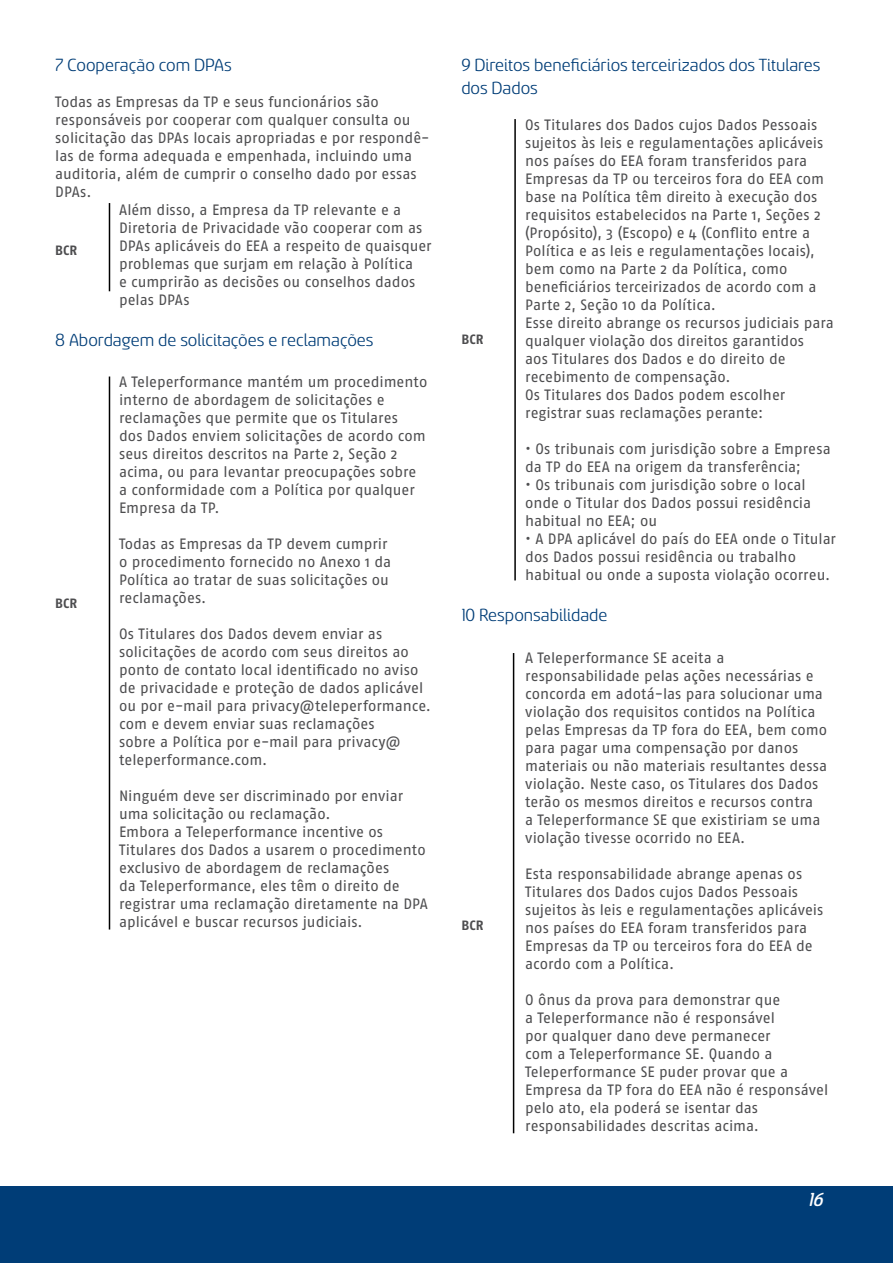
<style>
.page{position:relative;width:893px;height:1263px;background:#fff}
.page>*{position:absolute;margin:0;border:0;box-sizing:border-box;transform-origin:0 0}
.t1{font:21px "Sancoale Softened Medium Ital";color:#fff}
.t2{font:19.5px/23.4px "Sancoale Softened";color:#003d77}
.t3{font:15px/18px "Fago OT";color:#4d4d4f}
.t4{font:700 13.5px "Fago OT";letter-spacing:.005em;color:#4d4d4f}
</style>
<div class="page">
<div style="left:0;top:1186px;width:893px;height:77px;background:#003d77"></div>
<hr style="left:109px;top:203px;width:1px;height:88px;background:#000">
<hr style="left:109px;top:376px;width:1px;height:553px;background:#000">
<hr style="left:514px;top:119px;width:2px;height:461px;background:#000">
<hr style="left:513px;top:653px;width:1px;height:480px;background:#000">
<h2 class="t2" style="left:55px;top:53px;width:178px">7 Cooperação com DPAs</h2>
<p class="t3" style="left:55px;top:92px;width:325px">Todas as Empresas da TP e seus funcionários são</p>
<p class="t3" style="left:55px;top:110px;width:357px">responsáveis por cooperar com qualquer consulta ou</p>
<p class="t3" style="left:55px;top:128px;width:376px">solicitação das DPAs locais apropriadas e por respondê-</p>
<p class="t3" style="left:55px;top:146px;width:358px">las de forma adequada e empenhada, incluindo uma</p>
<p class="t3" style="left:55px;top:164px;width:363px">auditoria, além de cumprir o conselho dado por essas</p>
<p class="t3" style="left:55px;top:182px;width:38px">DPAs.</p>
<p class="t3" style="left:119px;top:200px;width:284px">Além disso, a Empresa da TP relevante e a</p>
<p class="t3" style="left:119px;top:218px;width:305px">Diretoria de Privacidade vão cooperar com as</p>
<p class="t3" style="left:119px;top:236px;width:314px">DPAs aplicáveis do EEA a respeito de quaisquer</p>
<p class="t3" style="left:119px;top:254px;width:296px">problemas que surjam em relação à Política</p>
<p class="t3" style="left:119px;top:272px;width:298px">e cumprirão as decisões ou conselhos dados</p>
<p class="t3" style="left:119px;top:290px;width:72px">pelas DPAs</p>
<h2 class="t2" style="left:55px;top:329px;width:320px">8 Abordagem de solicitações e reclamações</h2>
<p class="t3" style="left:119px;top:373px;width:310px">A Teleperformance mantém um procedimento interno de abordagem de solicitações e reclamações que permite que os Titulares<br>dos Dados enviem solicitações de acordo com seus direitos descritos na Parte 2, Seção 2 acima, ou para levantar preocupações sobre a conformidade com a Política por qualquer Empresa da TP.</p>
<p class="t3" style="left:119px;top:535px;width:274px">Todas as Empresas da TP devem cumprir o procedimento fornecido no Anexo 1 da<br>Política ao tratar de suas solicitações ou reclamações.</p>
<p class="t3" style="left:119px;top:625px;width:313px">Os Titulares dos Dados devem enviar as solicitações de acordo com seus direitos ao ponto de contato local identificado no aviso de privacidade e proteção de dados aplicável ou por e-mail para privacy@teleperformance. com e devem enviar suas reclamações<br>sobre a Política por e-mail para privacy@ teleperformance.com.</p>
<p class="t3" style="left:119px;top:787px;width:310px">Ninguém deve ser discriminado por enviar uma solicitação ou reclamação.<br>Embora a Teleperformance incentive os Titulares dos Dados a usarem o procedimento exclusivo de abordagem de reclamações<br>da Teleperformance, eles têm o direito de registrar uma reclamação diretamente na DPA aplicável e buscar recursos judiciais.</p>
<p class="t4" style="left:55px;top:242px;width:23px">BCR</p>
<p class="t4" style="left:55px;top:596px;width:23px">BCR</p>
<h2 class="t2" style="left:461px;top:53px;width:361px">9 Direitos beneficiários terceirizados dos Titulares dos Dados</h2>
<p class="t3" style="left:525px;top:116px;width:310px">Os Titulares dos Dados cujos Dados Pessoais sujeitos às leis e regulamentações aplicáveis nos países do EEA foram transferidos para Empresas da TP ou terceiros fora do EEA com base na Política têm direito à execução dos requisitos estabelecidos na Parte 1, Seções 2 (Propósito), 3 (Escopo) e 4 (Conflito entre a Política e as leis e regulamentações locais), bem como na Parte 2 da Política, como beneficiários terceirizados de acordo com a Parte 2, Seção 10 da Política.<br>Esse direito abrange os recursos judiciais para qualquer violação dos direitos garantidos<br>aos Titulares dos Dados e do direito de recebimento de compensação.<br>Os Titulares dos Dados podem escolher registrar suas reclamações perante:</p>
<p class="t3" style="left:525px;top:440px;width:307px">• Os tribunais com jurisdição sobre a Empresa da TP do EEA na origem da transferência;</p>
<p class="t3" style="left:525px;top:476px;width:288px">• Os tribunais com jurisdição sobre o local onde o Titular dos Dados possui residência habitual no EEA; ou</p>
<p class="t3" style="left:525px;top:530px;width:312px">• A DPA aplicável do país do EEA onde o Titular dos Dados possui residência ou trabalho habitual ou onde a suposta violação ocorreu.</p>
<h2 class="t2" style="left:461px;top:604px;width:148px">10 Responsabilidade</h2>
<p class="t3" style="left:525px;top:648px;width:304px">A Teleperformance SE aceita a responsabilidade pelas ações necessárias e concorda em adotá-las para solucionar uma violação dos requisitos contidos na Política pelas Empresas da TP fora do EEA, bem como para pagar uma compensação por danos materiais ou não materiais resultantes dessa violação. Neste caso, os Titulares dos Dados terão os mesmos direitos e recursos contra<br>a Teleperformance SE que existiriam se uma violação tivesse ocorrido no EEA.</p>
<p class="t3" style="left:525px;top:864px;width:300px">Esta responsabilidade abrange apenas os Titulares dos Dados cujos Dados Pessoais sujeitos às leis e regulamentações aplicáveis nos países do EEA foram transferidos para Empresas da TP ou terceiros fora do EEA de acordo com a Política.</p>
<p class="t3" style="left:525px;top:990px;width:305px">O ônus da prova para demonstrar que<br>a Teleperformance não é responsável<br>por qualquer dano deve permanecer<br>com a Teleperformance SE. Quando a Teleperformance SE puder provar que a Empresa da TP fora do EEA não é responsável pelo ato, ela poderá se isentar das responsabilidades descritas acima.</p>
<p class="t4" style="left:462px;top:331px;width:23px">BCR</p>
<p class="t4" style="left:462px;top:917px;width:23px">BCR</p>
<h1 class="t1" style="left:808px;top:1190px;width:16px">16</h1>
</div>
